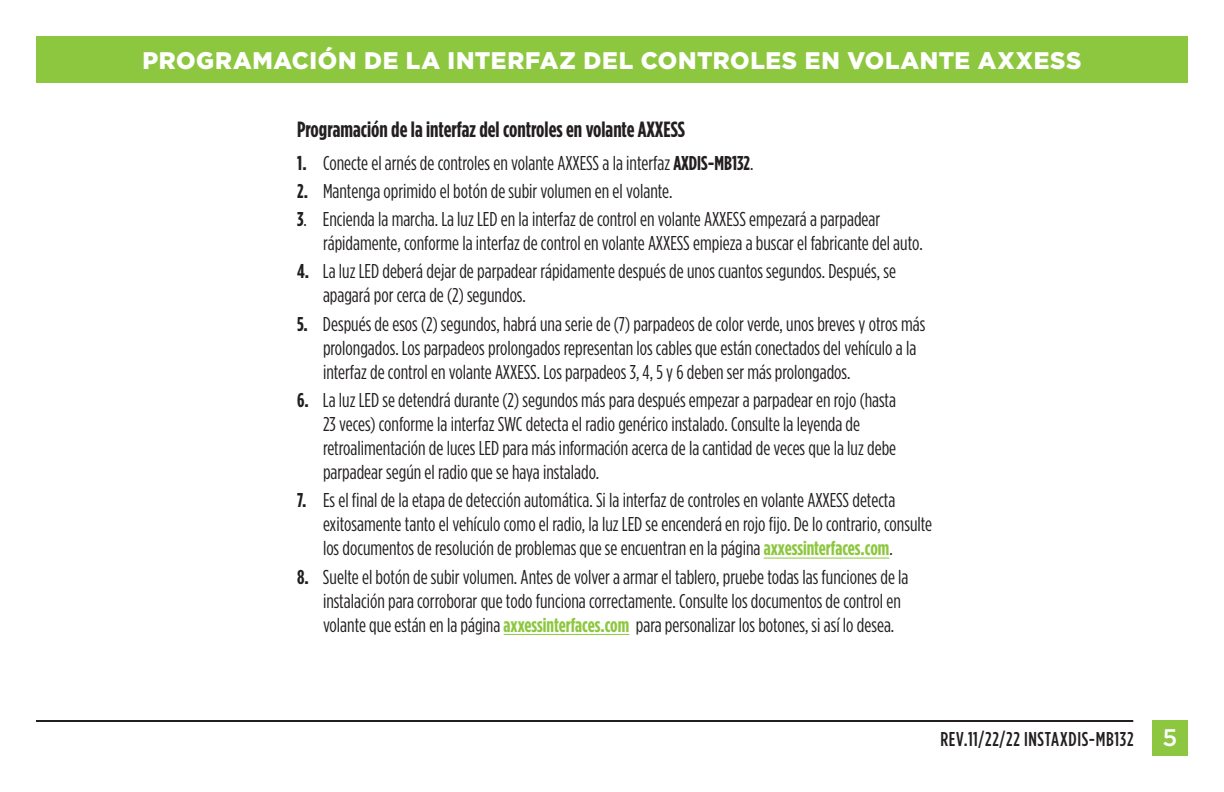
<style>
.page{position:relative;width:1224px;height:792px;background:#fff}
.page>*{position:absolute;margin:0;border:0;box-sizing:border-box;transform-origin:0 0}
.t1{font:900 24px "Gotham";letter-spacing:.025em;color:#fff}
.t2{font:700 22px "Gotham Condensed";color:#231f20}
.t3{font:20px/24px "Gotham Condensed";color:#231f20}
.t4{font:500 20px "Gotham Condensed";letter-spacing:.035em;color:#231f20}
.s1{font-weight:700}
.s2{font-weight:700;color:#8dc73f}
.s3{font-family:"Gotham";font-size:24px;color:#fff}
</style>
<div class="page">
<div style="left:36px;top:36px;width:1152px;height:46px;background:#8dc73f"></div>
<div style="left:1152px;top:720px;width:36px;height:36px;background:#8dc73f"></div>
<hr style="left:36px;top:720px;width:1097px;height:2px;background:#231f20">
<hr style="left:764px;top:558px;width:125px;height:1px;background:#8dc73f">
<hr style="left:504px;top:634px;width:125px;height:1px;background:#8dc73f">
<p class="t1" style="left:142px;top:46px;width:941px">PROGRAMACIÓN DE LA INTERFAZ DEL CONTROLES EN VOLANTE AXXESS</p>
<p class="t2" style="left:297px;top:116px;width:390px">Programación de la interfaz del controles en volante AXXESS</p>
<p class="t3" style="left:297px;top:150px;width:458px"><span class="s1">1.</span> Conecte el arnés de controles en volante AXXESS a la interfaz <span class="s1">AXDIS-MB132</span>.</p>
<p class="t3" style="left:297px;top:179px;width:377px"><span class="s1">2.</span> Mantenga oprimido el botón de subir volumen en el volante.</p>
<p class="t3" style="left:323px;top:207px;width:601px;text-indent:-26px"><span class="s1">3</span>. Encienda la marcha. La luz LED en la interfaz de control en volante AXXESS empezará a parpadear rápidamente, conforme la interfaz de control en volante AXXESS empieza a buscar el fabricante del auto.</p>
<p class="t3" style="left:323px;top:259px;width:574px;text-indent:-26px"><span class="s1">4.</span> La luz LED deberá dejar de parpadear rápidamente después de unos cuantos segundos. Después, se apagará por cerca de (2) segundos.</p>
<p class="t3" style="left:323px;top:311px;width:604px;text-indent:-26px"><span class="s1">5.</span> Después de esos (2) segundos, habrá una serie de (7) parpadeos de color verde, unos breves y otros más prolongados. Los parpadeos prolongados representan los cables que están conectados del vehículo a la interfaz de control en volante AXXESS. Los parpadeos 3, 4, 5 y 6 deben ser más prolongados.</p>
<p class="t3" style="left:323px;top:388px;width:575px;text-indent:-26px"><span class="s1">6.</span> La luz LED se detendrá durante (2) segundos más para después empezar a parpadear en rojo (hasta 23 veces) conforme la interfaz SWC detecta el radio genérico instalado. Consulte la leyenda de retroalimentación de luces LED para más información acerca de la cantidad de veces que la luz debe parpadear según el radio que se haya instalado.</p>
<p class="t3" style="left:323px;top:488px;width:611px;text-indent:-26px"><span class="s1">7.</span> Es el final de la etapa de detección automática. Si la interfaz de controles en volante AXXESS detecta exitosamente tanto el vehículo como el radio, la luz LED se encenderá en rojo fijo. De lo contrario, consulte los documentos de resolución de problemas que se encuentran en la página <span class="s2">axxessinterfaces.com</span>.</p>
<p class="t3" style="left:323px;top:564px;width:587px;text-indent:-26px"><span class="s1">8.</span> Suelte el botón de subir volumen. Antes de volver a armar el tablero, pruebe todas las funciones de la instalación para corroborar que todo funciona correctamente. Consulte los documentos de control en volante que están en la página <span class="s2">axxessinterfaces.com</span> para personalizar los botones, si así lo desea.</p>
<p class="t4" style="left:940px;top:728px;width:239px">REV.11/22/22 INSTAXDIS-MB132 <span class="s3">5</span></p>
</div>
